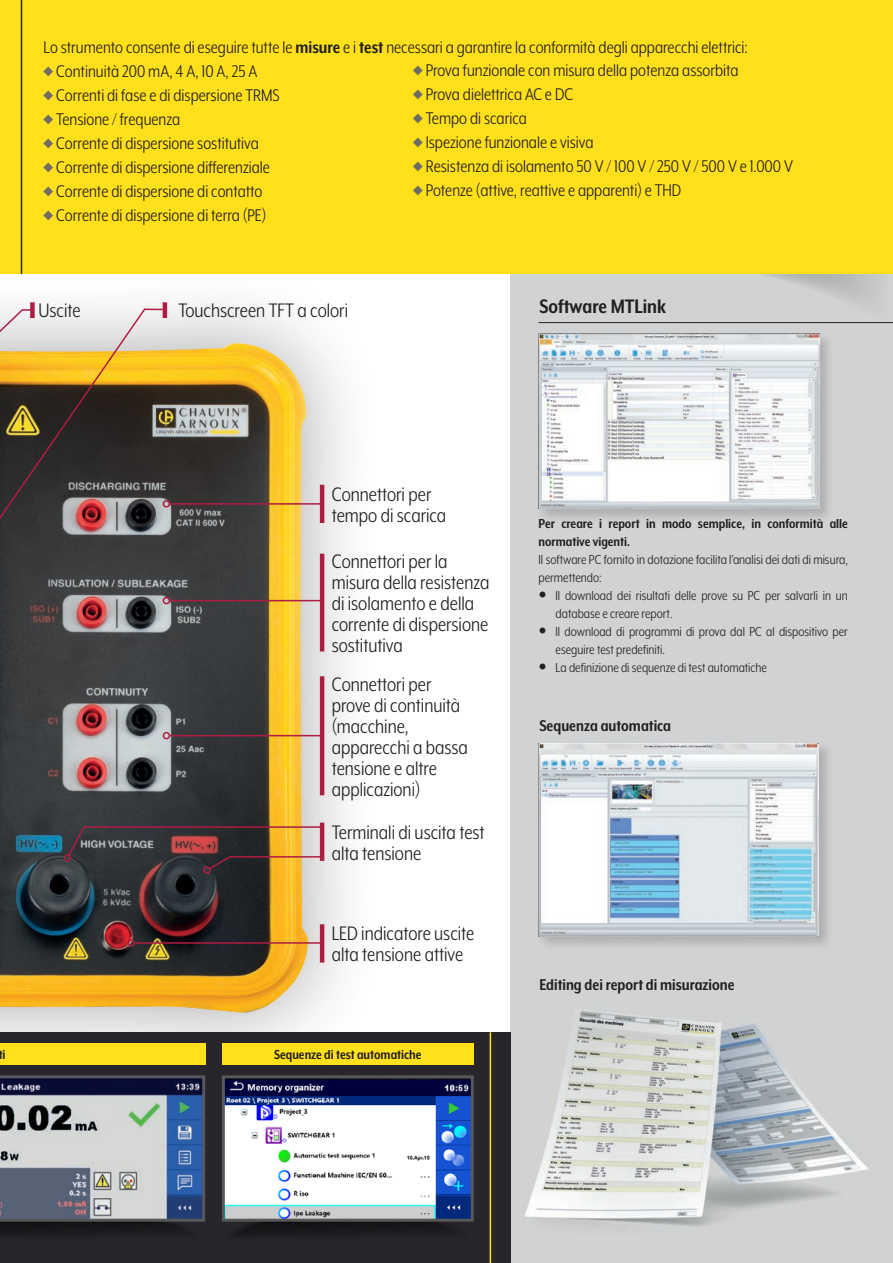
<style>
.page{position:relative;width:893px;height:1263px;background:#fff}
.page>*{position:absolute;margin:0;border:0;box-sizing:border-box;transform-origin:0 0}
.t1{font:22.5px/21px "Mr Eaves XL Mod Nar OT";color:#231f20}
.t2{font:700 22.5px "Mr Eaves XL Mod Nar OT";color:#231f20}
.t3{font:19.5px/24px "Mr Eaves XL Mod Nar OT";color:#231f20}
.t4{font:700 18px "Mr Eaves XL Mod Nar OT";color:#231f20}
.t5{font:15px/18px "Mr Eaves XL Mod Nar OT";color:#231f20}
.t6{font:700 15px/18px "Mr Eaves XL Mod Nar OT";color:#231f20}
.s1{font-weight:700}
.s2{font-family:"Proxima Nova Cond";color:#6d6d65}
</style>
<div class="page">
<div style="left:0;top:267px;width:384px;height:821px;background:#231f20;opacity:.4"></div>
<img style="left:0;top:327px;width:308px;height:700px">
<div style="left:510px;top:274px;width:383px;height:989px;background:#d1d2d4"></div>
<div style="left:0;top:1032px;width:510px;height:231px;background:#29262b"></div>
<svg style="left:538px;top:274px;width:355px;height:50px"></svg>
<div style="left:0;top:0;width:893px;height:274px;background:#ffe01b"></div>
<hr style="left:490px;top:1032px;width:1px;height:231px;background:#ffe01b">
<hr style="left:320px;top:485px;width:4px;height:38px;background:#af1c41">
<hr style="left:320px;top:924px;width:4px;height:38px;background:#af1c41">
<div style="left:30px;top:302px;width:5px;height:16px;background:#af1c41"></div>
<hr style="left:163px;top:302px;width:4px;height:16px;background:#af1c41">
<hr style="left:320px;top:554px;width:4px;height:97px;background:#af1c41">
<hr style="left:320px;top:676px;width:4px;height:119px;background:#af1c41">
<hr style="left:320px;top:823px;width:4px;height:38px;background:#af1c41">
<hr style="left:169px;top:503px;width:153px;height:2px;background:#af1c41">
<div style="left:163px;top:500px;width:7px;height:8px;border:2px solid #af1c41;border-radius:50%"></div>
<hr style="left:169px;top:600px;width:153px;height:1px;background:#af1c41">
<div style="left:163px;top:597px;width:7px;height:7px;border:2px solid #af1c41;border-radius:50%"></div>
<hr style="left:169px;top:735px;width:153px;height:1px;background:#af1c41">
<div style="left:163px;top:732px;width:7px;height:7px;border:2px solid #af1c41;border-radius:50%"></div>
<hr style="left:134px;top:942px;width:188px;height:2px;background:#af1c41">
<div style="left:128px;top:939px;width:7px;height:8px;border:2px solid #af1c41;border-radius:50%"></div>
<div style="left:203px;top:866px;width:8px;height:8px;border:2px solid #af1c41;border-radius:50%"></div>
<svg style="left:0;top:308px;width:164px;height:322px;background:#716553"></svg>
<svg style="left:67px;top:825px;width:257px;height:46px;background:#655043"></svg>
<div style="left:64px;top:854px;width:7px;height:8px;border:2px solid #af1c41;border-radius:50%"></div>
<hr style="left:539px;top:322px;width:354px;height:1px;background:#231f20">
<hr style="left:21px;top:0;width:1px;height:274px;background:#29262b">
<img style="left:524px;top:1011px;width:345px;height:216px">
<svg style="left:0;top:1075px;width:205px;height:160px;background:#7a8392"></svg>
<svg style="left:222px;top:1075px;width:252px;height:161px;background:#98a2b9"></svg>
<div style="left:222px;top:1043px;width:252px;height:22px;background:#ffe01b"></div>
<div style="left:0;top:1043px;width:205px;height:22px;background:#ffe01b"></div>
<div style="left:536px;top:331px;width:298px;height:192px;background:#231f20;opacity:.2"></div>
<img style="left:539px;top:334px;width:280px;height:175px">
<div style="left:536px;top:741px;width:297px;height:210px;background:#231f20;opacity:.2"></div>
<img style="left:539px;top:743px;width:280px;height:193px">
<p class="t3" style="left:44px;top:35px;width:706px">Lo strumento consente di eseguire tutte le <span class="s1">misure</span> e i <span class="s1">test</span> necessari a garantire la conformità degli apparecchi elettrici: <span class="s2">♦</span> Continuità 200 mA, 4 A, 10 A, 25 A<br><span class="s2">♦</span> Correnti di fase e di dispersione TRMS<br><span class="s2">♦</span> Tensione / frequenza<br><span class="s2">♦</span> Corrente di dispersione sostitutiva<br><span class="s2">♦</span> Corrente di dispersione differenziale<br><span class="s2">♦</span> Corrente di dispersione di contatto<br><span class="s2">♦</span> Corrente di dispersione di terra (PE)</p>
<p class="t3" style="left:413px;top:58px;width:381px"><span class="s2">♦</span> Prova funzionale con misura della potenza assorbita<br><span class="s2">♦</span> Prova dielettrica AC e DC<br><span class="s2">♦</span> Tempo di scarica<br><span class="s2">♦</span> Ispezione funzionale e visiva<br><span class="s2">♦</span> Resistenza di isolamento 50 V / 100 V / 250 V / 500 V e 1.000 V <span class="s2">♦</span> Potenze (attive, reattive e apparenti) e THD</p>
<p class="t1" style="left:38px;top:300px;width:44px">Uscite</p>
<p class="t1" style="left:179px;top:300px;width:171px">Touchscreen TFT a colori</p>
<p class="t2" style="left:539px;top:295px;width:128px">Software MTLink</p>
<p class="t1" style="left:332px;top:484px;width:116px">Connettori per tempo di scarica</p>
<p class="t1" style="left:332px;top:550px;width:159px">Connettori per la misura della resistenza di isolamento e della corrente di dispersione sostitutiva</p>
<p class="t1" style="left:332px;top:673px;width:138px">Connettori per prove di continuità (macchine, apparecchi a bassa tensione e altre applicazioni)</p>
<p class="t1" style="left:332px;top:821px;width:154px">Terminali di uscita test alta tensione</p>
<p class="t1" style="left:332px;top:923px;width:144px">LED indicatore uscite alta tensione attive</p>
<p class="t6" style="left:-1px;top:1045px;width:8px">ti</p>
<p class="t6" style="left:274px;top:1045px;width:149px">Sequenze di test automatiche</p>
<p class="t6" style="left:539px;top:515px;width:311px">Per creare i report in modo semplice, in conformità alle normative vigenti.</p>
<p class="t5" style="left:539px;top:551px;width:311px">Il software PC fornito in dotazione facilita l’analisi dei dati di misura, permettendo:</p>
<p class="t5" style="left:556px;top:587px;width:294px">Il download dei risultati delle prove su PC per salvarli in un database e creare report.<br>Il download di programmi di prova dal PC al dispositivo per eseguire test predefiniti.<br>La definizione di sequenze di test automatiche</p>
<p class="t4" style="left:539px;top:717px;width:133px">Sequenza automatica</p>
<p class="t4" style="left:539px;top:975px;width:197px">Editing dei report di misurazione</p>
</div>
